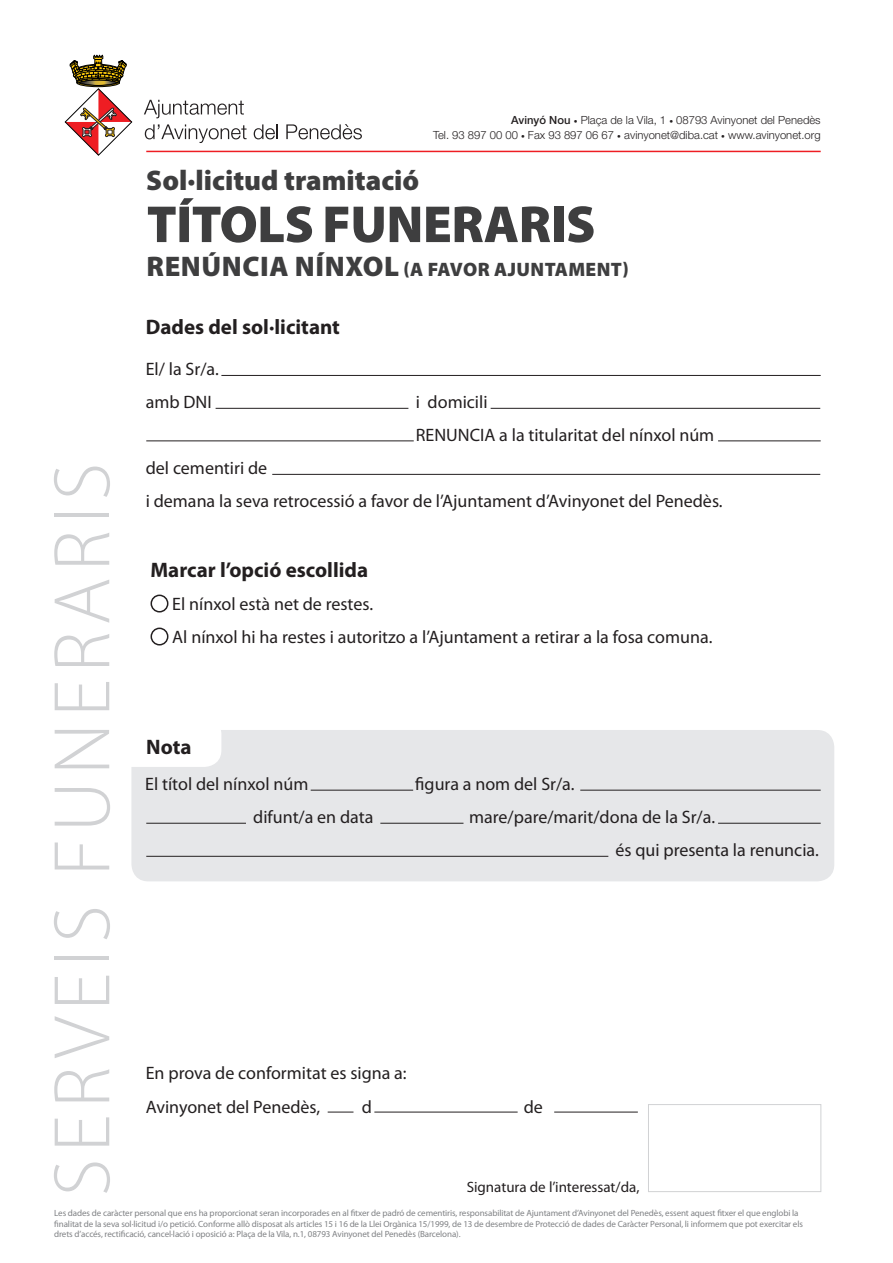
<style>
.page{position:relative;width:893px;height:1263px;background:#fff}
.page>*{position:absolute;margin:0;border:0;box-sizing:border-box;transform-origin:0 0}
.t1{font:300 81px "Myriad Pro";letter-spacing:.08em;color:#d1d2d4}
.t2{font:900 52.5px "Myriad Pro";letter-spacing:-.01em;color:#3e3e3f}
.t3{font:900 28.5px "Myriad Pro";letter-spacing:.02em;color:#3e3e3f}
.t4{font:700 21px "Myriad Pro";color:#231f20}
.t5{font:900 19.5px "Myriad Pro";color:#3e3e3f}
.t6{font:18px/33px "Myriad Pro";color:#231f20}
.t7{font:15px "Myriad Pro";color:#231f20}
.t8{font:300 11.25px/15px "Helvetica Neue LT Std";color:#231f20;text-align:right}
.t9{font:9px/10.5px "Myriad Pro";letter-spacing:-.01em;color:#808285}
.s1{font-weight:500}
.s2{font-weight:900;font-style:italic}
.s3{font-size:19.5px}
</style>
<div class="page">
<hr style="left:216px;top:408px;width:192px;height:1px;background:#231f20">
<hr style="left:718px;top:440px;width:103px;height:1px;background:#231f20">
<hr style="left:221px;top:375px;width:600px;height:1px;background:#231f20">
<div style="left:151px;top:595px;width:17px;height:17px;border:2px solid #231f20;border-radius:50%"></div>
<div style="left:151px;top:628px;width:17px;height:17px;border:2px solid #231f20;border-radius:50%"></div>
<hr style="left:272px;top:474px;width:548px;height:1px;background:#231f20">
<hr style="left:146px;top:440px;width:268px;height:1px;background:#231f20">
<hr style="left:491px;top:408px;width:329px;height:1px;background:#231f20">
<svg style="left:328px;top:1112px;width:25px;height:1px"></svg>
<hr style="left:374px;top:1112px;width:144px;height:1px;background:#231f20">
<hr style="left:554px;top:1112px;width:84px;height:1px;background:#231f20">
<div style="left:648px;top:1104px;width:173px;height:88px;border:1px solid #d1d2d4"></div>
<hr style="left:146px;top:151px;width:675px;height:1px;background:#ee1d23">
<div style="left:131px;top:730px;width:703px;height:151px;background:#e6e7e9;border-radius:17px"></div>
<div style="left:109px;top:717px;width:112px;height:50px;background:#fff;border-radius:17px"></div>
<hr style="left:311px;top:790px;width:102px;height:1px;background:#231f20">
<hr style="left:146px;top:856px;width:462px;height:1px;background:#231f20">
<hr style="left:580px;top:790px;width:241px;height:1px;background:#231f20">
<hr style="left:146px;top:823px;width:100px;height:1px;background:#231f20">
<hr style="left:380px;top:823px;width:83px;height:1px;background:#231f20">
<hr style="left:718px;top:823px;width:103px;height:1px;background:#231f20">
<svg style="left:65px;top:55px;width:67px;height:101px"></svg>
<svg style="left:144px;top:100px;width:100px;height:18px"></svg>
<svg style="left:145px;top:124px;width:102px;height:19px"></svg>
<svg style="left:254px;top:124px;width:24px;height:15px"></svg>
<svg style="left:286px;top:124px;width:76px;height:15px"></svg>
<p class="t8" style="left:433px;top:112px;width:389px"><span class="s1">Avinyó Nou</span> <span class="s2">·</span> Plaça de la Vila, 1 <span class="s2">·</span> 08793 Avinyonet del Penedès<br>Tel. 93 897 00 00 <span class="s2">·</span> Fax 93 897 06 67 <span class="s2">·</span> avinyonet@diba.cat <span class="s2">·</span> www.avinyonet.org</p>
<h1 class="t1" style="left:38px;top:1196px;width:735px;rotate:-90deg">serveis funeraris</h1>
<h3 class="t3" style="left:146px;top:164px;width:274px">SOL·LICITUD TRAMITACIÓ</h3>
<h2 class="t2" style="left:147px;top:195px;width:446px">TÍTOLS FUNERARIS</h2>
<h3 class="t3" style="left:147px;top:250px;width:384px">RENÚNCIA NÍNXOL <span class="s3">(A FAVOR AJUNTA</span></h3>
<h3 class="t5" style="left:568px;top:259px;width:30px">MENT</h3>
<h3 class="t5" style="left:622px;top:259px;width:8px">)</h3>
<h3 class="t4" style="left:146px;top:315px;width:196px">Dades del sol·licitant</h3>
<h3 class="t6" style="left:146px;top:353px;width:75px">El/ la Sr/a. amb DNI</h3>
<h3 class="t6" style="left:416px;top:386px;width:300px">i domicili<br>RENUNCIA a la titularitat del nínxol núm</h3>
<h3 class="t6" style="left:146px;top:452px;width:578px">del cementiri de<br>i demana la seva retrocessió a favor de l’Ajuntament d’Avinyonet del Penedès.</h3>
<h3 class="t4" style="left:151px;top:558px;width:219px">Marcar l’opció escollida</h3>
<h3 class="t6" style="left:172px;top:588px;width:542px">El nínxol està net de restes.<br>Al nínxol hi ha restes i autoritzo a l’Ajuntament a retirar a la fosa comuna.</h3>
<h3 class="t4" style="left:146px;top:735px;width:47px">Nota</h3>
<h3 class="t6" style="left:145px;top:768px;width:165px">El títol del nínxol núm</h3>
<h3 class="t6" style="left:415px;top:768px;width:161px">figura a nom del Sr/a.</h3>
<h3 class="t6" style="left:253px;top:801px;width:122px">difunt/a en data</h3>
<h3 class="t6" style="left:615px;top:801px;width:205px;text-indent:-146px">mare/pare/marit/dona de la Sr/a.<br>és qui presenta la renuncia.</h3>
<h3 class="t6" style="left:146px;top:1057px;width:262px">En prova de conformitat es signa a:</h3>
<h3 class="t6" style="left:146px;top:1090px;width:176px">Avinyonet del Penedès,</h3>
<h3 class="t6" style="left:362px;top:1090px;width:12px">d</h3>
<h3 class="t6" style="left:524px;top:1090px;width:21px">de</h3>
<h3 class="t7" style="left:467px;top:1179px;width:174px">Signatura de l’interessat/da,</h3>
<p class="t9" style="left:54px;top:1208px;width:750px">Les dades de caràcter personal que ens ha proporcionat seran incorporades en al fitxer de padró de cementiris, responsabilitat de Ajuntament d’Avinyonet del Penedès, essent aquest fitxer el que englobi la finalitat de la seva sol·licitud i/o petició. Conforme allò disposat als articles 15 i 16 de la Llei Orgànica 15/1999, de 13 de desembre de Protecció de dades de Caràcter Personal, li informem que pot exercitar els drets d’accés, rectificació, cancel·lació i oposició a: Plaça de la Vila, n.1, 08793 Avinyonet del Penedès (Barcelona).</p>
</div>
